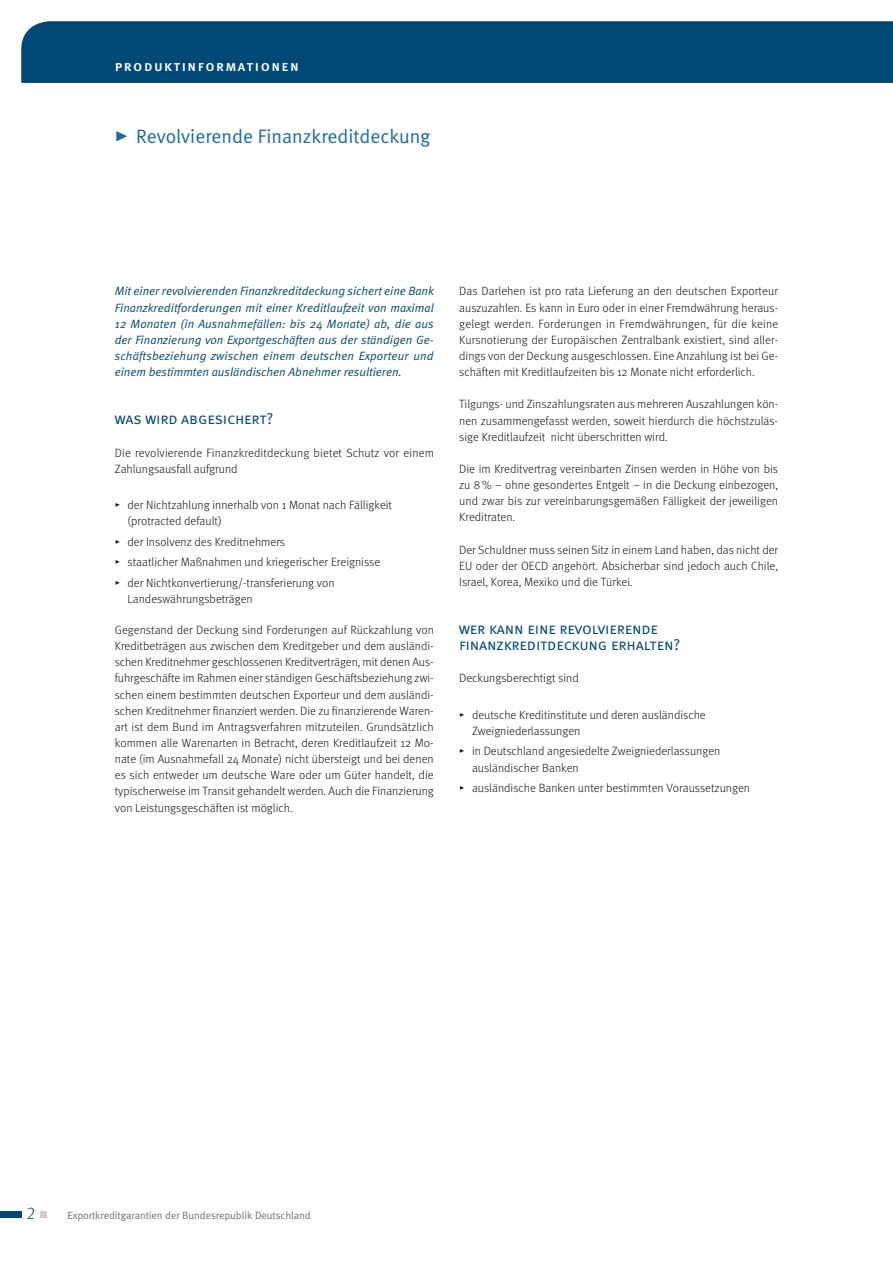
<style>
.page{position:relative;width:893px;height:1263px;background:#fff}
.page>*{position:absolute;margin:0;border:0;box-sizing:border-box;transform-origin:0 0}
.t1{font:19.5px "Meta Normal";color:#1a6aa8}
.t2{font:17.25px "Meta Light LF";color:#004976}
.t3{font:15.75px/16.2px "Meta Normal Caps";letter-spacing:-.01em;color:#004976}
.t4{font:14.7px "Meta Medium Caps";letter-spacing:.1em;color:#fff}
.t5{font:300 12px/16.2px "Meta";color:#141415}
.t6{font:italic 12px/16.2px "Meta Normal";color:#004976;text-align:justify}
.t7{font:10.5px "Meta Normal";letter-spacing:-.005em;color:#747067}
.s1{font-family:"Meta Light Expert";font-weight:400}
</style>
<div class="page">
<div style="left:0;top:1211px;width:21px;height:7px;background:#004976"></div>
<div style="left:40px;top:1211px;width:7px;height:7px;background:#d4cec2"></div>
<div style="left:21px;top:21px;width:872px;height:62px;background:#004976"></div>
<svg style="left:116px;top:131px;width:11px;height:10px"></svg>
<p class="t4" style="left:115px;top:57px;width:185px">produktinformationen</p>
<h1 class="t1" style="left:136px;top:125px;width:296px">Revolvierende Finanzkreditdeckung</h1>
<p class="t6" style="left:115px;top:283px;width:321px">Mit einer revolvierenden Finanzkreditdeckung sichert eine Bank Finanzkreditforderungen mit einer Kreditlaufzeit von maximal 12 Monaten (in Ausnahmefällen: bis 24 Monate) ab, die aus der Finanzierung von Exportgeschäften aus der ständigen Ge&shy;schäftsbeziehung zwischen einem deutschen Exporteur und einem bestimmten ausländischen Abnehmer resultieren.</p>
<h3 class="t3" style="left:115px;top:411px;width:160px">was wird abgesichert?</h3>
<p class="t5" style="left:115px;top:444px;width:321px">Die revolvierende Finanzkreditdeckung bietet Schutz vor einem<br>Zahlungsausfall aufgrund</p>
<p class="t5" style="left:128px;top:497px;width:266px;text-indent:-13px"><span class="s1">@</span> der Nichtzahlung innerhalb von 1 Monat nach Fälligkeit (protracted default)</p>
<p class="t5" style="left:115px;top:531px;width:267px;line-height:20.4px"><span class="s1">@</span> der Insolvenz des Kreditnehmers<br><span class="s1">@</span> staatlicher Maßnahmen und kriegerischer Ereignisse <span class="s1">@</span> der Nichtkonvertierung/-transferierung von</p>
<p class="t5" style="left:128px;top:590px;width:127px">Landeswährungsbeträgen</p>
<p class="t5" style="left:115px;top:622px;width:321px">Gegenstand der Deckung sind Forderungen auf Rückzahlung von Kreditbeträgen aus zwischen dem Kreditgeber und dem ausländi&shy;schen Kreditnehmer geschlossenen Kreditverträgen, mit denen Aus&shy;fuhrgeschäfte im Rahmen einer ständigen Geschäftsbeziehung zwi&shy;schen einem bestimmten deutschen Exporteur und dem ausländi&shy;schen Kreditnehmer finanziert werden. Die zu finanzierende Waren&shy;art ist dem Bund im Antragsverfahren mitzuteilen. Grundsätzlich kommen alle Warenarten in Betracht, deren Kreditlaufzeit 12 Mo-- nate (im Ausnahmefall 24 Monate) nicht übersteigt und bei denen es sich entweder um deutsche Ware oder um Güter handelt, die typischerweise im Transit gehandelt werden. Auch die Finanzierung von Leistungsgeschäften ist möglich.</p>
<p class="t5" style="left:459px;top:283px;width:321px">Das Darlehen ist pro rata Lieferung an den deutschen Exporteur auszuzahlen. Es kann in Euro oder in einer Fremdwährung heraus&shy;gelegt werden. Forderungen in Fremdwährungen, für die keine Kursnotierung der Europäischen Zentralbank existiert, sind aller&shy;dings von der Deckung ausgeschlossen. Eine Anzahlung ist bei Ge-- schäften mit Kreditlaufzeiten bis 12 Monate nicht erforderlich.</p>
<p class="t5" style="left:459px;top:396px;width:321px;text-align:justify">Tilgungs- und Zinszahlungsraten aus mehreren Auszahlungen kön&shy;nen zusammengefasst werden, soweit hierdurch die höchstzuläs&shy;sige Kreditlaufzeit nicht überschritten wird.</p>
<p class="t5" style="left:459px;top:460px;width:320px;text-align:justify">Die im Kreditvertrag vereinbarten Zinsen werden in Höhe von bis zu 8 % – ohne gesondertes Entgelt – in die Deckung einbezogen, und zwar bis zur vereinbarungsgemäßen Fälligkeit der jeweiligen Kreditraten.</p>
<p class="t5" style="left:459px;top:541px;width:320px;text-align:justify">Der Schuldner muss seinen Sitz in einem Land haben, das nicht der EU oder der OECD angehört. Absicherbar sind jedoch auch Chile, Israel, Korea, Mexiko und die Türkei.</p>
<h3 class="t3" style="left:459px;top:620px;width:222px">wer kann eine revolvierende finanzkreditdeckung erhalten?</h3>
<p class="t5" style="left:459px;top:670px;width:121px">Deckungsberechtigt sind</p>
<p class="t5" style="left:472px;top:707px;width:235px;text-indent:-13px"><span class="s1">@</span> deutsche Kreditinstitute und deren ausländische<br>Zweigniederlassungen</p>
<p class="t5" style="left:472px;top:743px;width:250px;text-indent:-13px"><span class="s1">@</span> in Deutschland angesiedelte Zweigniederlassungen ausländischer Banken</p>
<p class="t5" style="left:459px;top:780px;width:292px"><span class="s1">@</span> ausländische Banken unter bestimmten Voraussetzungen</p>
<h2 class="t2" style="left:26px;top:1203px;width:10px">2</h2>
<p class="t7" style="left:67px;top:1209px;width:245px">Exportkreditgarantien der Bundesrepublik Deutschland</p>
</div>
